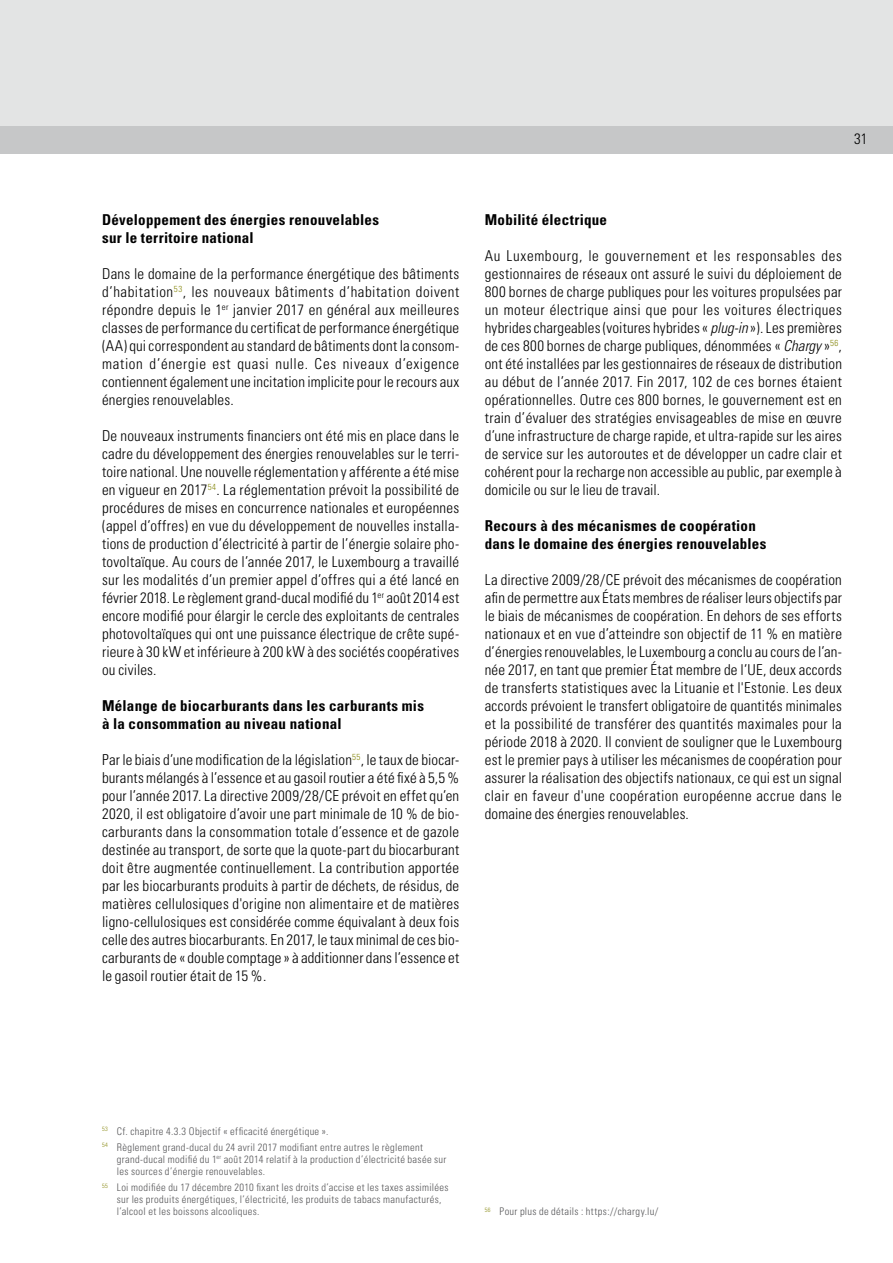
<style>
.page{position:relative;width:893px;height:1263px;background:#fff}
.page>*{position:absolute;margin:0;border:0;box-sizing:border-box;transform-origin:0 0}
.t1{font:300 condensed 15px/18px "Univers";letter-spacing:.01em;color:#000;text-align:justify}
.t2{font:700 condensed 15px/18px "Univers";letter-spacing:.02em;color:#000}
.t3{font:300 condensed 10.5px/12px "Univers";letter-spacing:.03em;color:#58585a}
.s1{font-style:italic}
</style>
<div class="page">
<div style="left:0;top:0;width:893px;height:126px;background:#e3e4e4"></div>
<div style="left:0;top:126px;width:893px;height:27px;background:#c6c7c8"></div>
<p class="t1" style="left:854px;top:130px;width:15px">31</p>
<p class="t2" style="left:102px;top:211px;width:278px">Développement des énergies renouvelables sur le territoire national</p>
<p class="t1" style="left:102px;top:265px;width:359px">Dans le domaine de la performance énergétique des bâtiments d’habitation<sup>53</sup>, les nouveaux bâtiments d’habitation doivent répondre depuis le 1<sup>er</sup> janvier 2017 en général aux meilleures classes de performance du certificat de performance énergétique (AA) qui correspondent au standard de bâtiments dont la consom&shy;mation d’énergie est quasi nulle. Ces niveaux d’exigence contiennent également une incitation implicite pour le recours aux énergies renouvelables.</p>
<p class="t1" style="left:102px;top:427px;width:359px">De nouveaux instruments financiers ont été mis en place dans le cadre du développement des énergies renouvelables sur le terri&shy;toire national. Une nouvelle réglementation y afférente a été mise en vigueur en 2017<sup>54</sup>. La réglementation prévoit la possibilité de procédures de mises en concurrence nationales et européennes (appel d’offres) en vue du développement de nouvelles installa&shy;tions de production d’électricité à partir de l’énergie solaire pho&shy;tovoltaïque. Au cours de l’année 2017, le Luxembourg a travaillé sur les modalités d’un premier appel d’offres qui a été lancé en février 2018. Le règlement grand-ducal modifié du 1<sup>er</sup> août 2014 est encore modifié pour élargir le cercle des exploitants de centrales photovoltaïques qui ont une puissance électrique de crête supé&shy;rieure à 30 kW et inférieure à 200 kW à des sociétés coopératives ou civiles.</p>
<p class="t2" style="left:102px;top:697px;width:323px">Mélange de biocarburants dans les carburants mis à la consommation au niveau national</p>
<p class="t1" style="left:102px;top:751px;width:359px">Par le biais d’une modification de la législation<sup>55</sup>, le taux de biocar&shy;burants mélangés à l’essence et au gasoil routier a été fixé à 5,5 % pour l’année 2017. La directive 2009/28/CE prévoit en effet qu’en 2020, il est obligatoire d’avoir une part minimale de 10 % de bio&shy;carburants dans la consommation totale d’essence et de gazole destinée au transport, de sorte que la quote-part du biocarburant doit être augmentée continuellement. La contribution apportée par les biocarburants produits à partir de déchets, de résidus, de matières cellulosiques d'origine non alimentaire et de matières ligno-cellulosiques est considérée comme équivalant à deux fois celle des autres biocarburants. En 2017, le taux minimal de ces bio&shy;carburants de « double comptage » à additionner dans l’essence et le gasoil routier était de 15 %.</p>
<p class="t2" style="left:485px;top:211px;width:124px">Mobilité électrique</p>
<p class="t1" style="left:485px;top:247px;width:359px">Au Luxembourg, le gouvernement et les responsables des gestionnaires de réseaux ont assuré le suivi du déploiement de 800 bornes de charge publiques pour les voitures propulsées par un moteur électrique ainsi que pour les voitures électriques hybrides chargeables (voitures hybrides « <span class="s1">plug-in</span> »). Les premières de ces 800 bornes de charge publiques, dénommées « <span class="s1">Chargy</span> »<sup>56</sup>, ont été installées par les gestionnaires de réseaux de distribution au début de l’année 2017. Fin 2017, 102 de ces bornes étaient opérationnelles. Outre ces 800 bornes, le gouvernement est en train d’évaluer des stratégies envisageables de mise en œuvre d’une infrastructure de charge rapide, et ultra-rapide sur les aires de service sur les autoroutes et de développer un cadre clair et cohérent pour la recharge non accessible au public, par exemple à domicile ou sur le lieu de travail.</p>
<p class="t2" style="left:485px;top:517px;width:283px">Recours à des mécanismes de coopération dans le domaine des énergies renouvelables</p>
<p class="t1" style="left:485px;top:571px;width:359px">La directive 2009/28/CE prévoit des mécanismes de coopération afin de permettre aux États membres de réaliser leurs objectifs par le biais de mécanismes de coopération. En dehors de ses efforts nationaux et en vue d’atteindre son objectif de 11 % en matière d’énergies renouvelables, le Luxembourg a conclu au cours de l’an&shy;née 2017, en tant que premier État membre de l’UE, deux accords de transferts statistiques avec la Lituanie et l'Estonie. Les deux accords prévoient le transfert obligatoire de quantités minimales et la possibilité de transférer des quantités maximales pour la période 2018 à 2020. Il convient de souligner que le Luxembourg est le premier pays à utiliser les mécanismes de coopération pour assurer la réalisation des objectifs nationaux, ce qui est un signal clair en faveur d'une coopération européenne accrue dans le domaine des énergies renouvelables.</p>
<p class="t3" style="left:102px;top:1123px;width:322px;line-height:16.2px"><sup>53</sup> Cf. chapitre 4.3.3 Objectif « efficacité énergétique ».<br><sup>54</sup> Règlement grand-ducal du 24 avril 2017 modifiant entre autres le règlement</p>
<p class="t3" style="left:117px;top:1153px;width:331px">grand-ducal modifié du 1<sup>er</sup> août 2014 relatif à la production d’électricité basée sur les sources d’énergie renouvelables.</p>
<p class="t3" style="left:117px;top:1181px;width:333px;text-indent:-15px"><sup>55</sup> Loi modifiée du 17 décembre 2010 fixant les droits d’accise et les taxes assimilées sur les produits énergétiques, l’électricité, les produits de tabacs manufacturés, l’alcool et les boissons alcooliques.</p>
<p class="t3" style="left:485px;top:1205px;width:175px"><sup>56</sup> Pour plus de détails : https://chargy.lu/</p>
</div>
